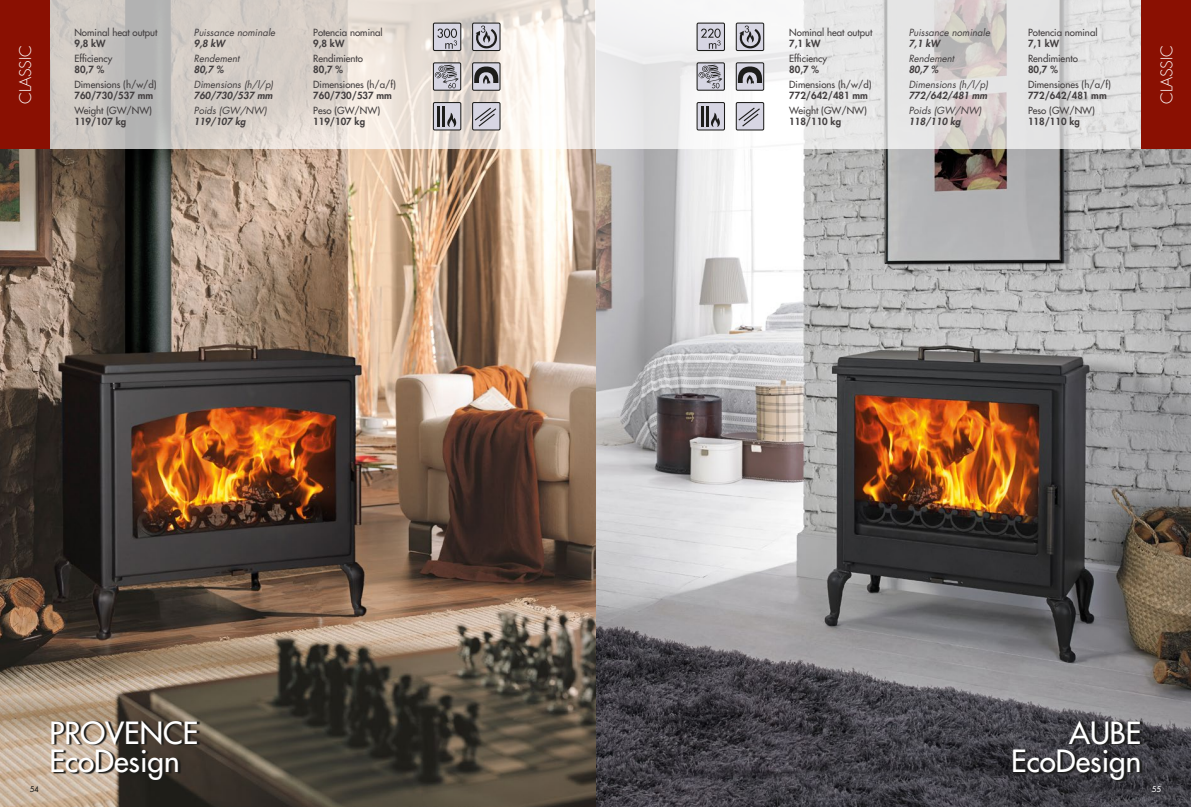
<style>
.page{position:relative;width:1191px;height:807px;background:#fff}
.page>*{position:absolute;margin:0;border:0;box-sizing:border-box;transform-origin:0 0}
.t1{font:29.75px/28px "Futura LT";color:#fff}
.t2{font:300 15.75px "Futura LT";color:#fff}
.t3{font:9.62px "Futura LT";color:#413d3e}
.t4{font:800 9.62px "Futura LT";color:#413d3e}
.t5{font:italic 9.62px "Futura LT";color:#413d3e}
.t6{font:italic 800 9.62px "Futura LT";color:#413d3e}
.t7{font:7.88px "Futura LT";color:#1d1d1b}
.t8{font:7.88px "Futura LT";color:#fff}
</style>
<div class="page">
<img style="left:0;top:149px;width:1191px;height:657px">
<svg style="left:50px;top:0;width:545px;height:149px;background:#dbd5cf"></svg>
<div style="left:0;top:0;width:50px;height:149px;background:#8a1002"></div>
<svg style="left:595px;top:0;width:546px;height:149px;fill:#e5e5e6"></svg>
<div style="left:1141px;top:0;width:50px;height:149px;background:#8a1002"></div>
<svg style="left:53px;top:719px;width:147px;height:62px;background:#62584c"></svg>
<svg style="left:1014px;top:720px;width:129px;height:61px;background:#37363b"></svg>
<div style="left:433px;top:23px;width:28px;height:27px;background:#d7d6e3"></div>
<div style="left:433px;top:23px;width:28px;height:28px;border:1px solid #1d1d1b"></div>
<svg style="left:437px;top:29px;width:20px;height:20px"></svg>
<div style="left:697px;top:23px;width:27px;height:27px;background:#d7d6e3"></div>
<div style="left:696px;top:23px;width:29px;height:28px;border:1px solid #1d1d1b"></div>
<svg style="left:701px;top:29px;width:19px;height:20px"></svg>
<div style="left:472px;top:63px;width:28px;height:27px;background:#d7d6e3"></div>
<div style="left:472px;top:62px;width:28px;height:29px;border:1px solid #1d1d1b"></div>
<div style="left:474px;top:83px;width:25px;height:5px;background:#d7d6e3"></div>
<svg style="left:474px;top:66px;width:24px;height:18px"></svg>
<div style="left:736px;top:63px;width:27px;height:27px;background:#d7d6e3"></div>
<div style="left:735px;top:62px;width:29px;height:29px;border:1px solid #1d1d1b"></div>
<svg style="left:737px;top:66px;width:25px;height:18px"></svg>
<div style="left:472px;top:23px;width:28px;height:27px;background:#d7d6e3"></div>
<div style="left:472px;top:23px;width:28px;height:28px;border:1px solid #1d1d1b"></div>
<svg style="left:475px;top:26px;width:23px;height:24px"></svg>
<div style="left:736px;top:23px;width:27px;height:27px;background:#d7d6e3"></div>
<div style="left:735px;top:23px;width:29px;height:28px;border:1px solid #1d1d1b"></div>
<svg style="left:738px;top:26px;width:24px;height:24px"></svg>
<div style="left:433px;top:102px;width:28px;height:28px;background:#d7d6e3"></div>
<div style="left:433px;top:102px;width:28px;height:28px;border:1px solid #1d1d1b"></div>
<svg style="left:447px;top:113px;width:9px;height:14px"></svg>
<hr style="left:443px;top:106px;width:2px;height:21px;background:#1d1d1b">
<hr style="left:437px;top:106px;width:3px;height:21px;background:#1d1d1b">
<div style="left:697px;top:102px;width:27px;height:28px;background:#d7d6e3"></div>
<div style="left:696px;top:102px;width:29px;height:28px;border:1px solid #1d1d1b"></div>
<svg style="left:711px;top:113px;width:9px;height:14px"></svg>
<hr style="left:706px;top:106px;width:2px;height:21px;background:#1d1d1b">
<hr style="left:701px;top:106px;width:2px;height:21px;background:#1d1d1b">
<div style="left:472px;top:102px;width:28px;height:28px;background:#d7d6e3"></div>
<div style="left:472px;top:102px;width:28px;height:28px;border:1px solid #1d1d1b"></div>
<svg style="left:473px;top:106px;width:24px;height:22px"></svg>
<div style="left:736px;top:102px;width:27px;height:28px;background:#d7d6e3"></div>
<div style="left:735px;top:102px;width:29px;height:28px;border:1px solid #1d1d1b"></div>
<svg style="left:738px;top:107px;width:22px;height:20px"></svg>
<div style="left:433px;top:63px;width:28px;height:27px;background:#d7d6e3"></div>
<div style="left:433px;top:62px;width:28px;height:29px;border:1px solid #1d1d1b"></div>
<svg style="left:435px;top:65px;width:23px;height:23px"></svg>
<div style="left:697px;top:63px;width:27px;height:27px;background:#d7d6e3"></div>
<div style="left:696px;top:62px;width:29px;height:29px;border:1px solid #1d1d1b"></div>
<svg style="left:698px;top:65px;width:24px;height:23px"></svg>
<p class="t3" style="left:313px;top:26px;width:71px">Potencia nominal</p>
<p class="t4" style="left:313px;top:37px;width:33px">9,8 kW</p>
<p class="t3" style="left:313px;top:52px;width:51px">Rendimiento</p>
<p class="t4" style="left:313px;top:63px;width:31px">80,7 %</p>
<p class="t3" style="left:313px;top:78px;width:84px">Dimensiones (h/a/f)</p>
<p class="t4" style="left:313px;top:89px;width:80px">760/730/537 mm</p>
<p class="t3" style="left:313px;top:104px;width:68px">Peso (GW/NW)</p>
<p class="t4" style="left:313px;top:115px;width:53px">119/107 kg</p>
<p class="t3" style="left:1028px;top:26px;width:71px">Potencia nominal</p>
<p class="t4" style="left:1028px;top:37px;width:33px">7,1 kW</p>
<p class="t3" style="left:1028px;top:52px;width:51px">Rendimiento</p>
<p class="t4" style="left:1028px;top:63px;width:31px">80,7 %</p>
<p class="t3" style="left:1028px;top:78px;width:84px">Dimensiones (h/a/f)</p>
<p class="t4" style="left:1028px;top:89px;width:80px">772/642/481 mm</p>
<p class="t3" style="left:1028px;top:104px;width:68px">Peso (GW/NW)</p>
<p class="t4" style="left:1028px;top:115px;width:53px">118/110 kg</p>
<p class="t3" style="left:74px;top:26px;width:85px">Nominal heat output</p>
<p class="t4" style="left:74px;top:37px;width:33px">9,8 kW</p>
<p class="t3" style="left:74px;top:52px;width:39px">Efficiency</p>
<p class="t4" style="left:74px;top:63px;width:31px">80,7 %</p>
<p class="t3" style="left:74px;top:78px;width:84px">Dimensions (h/w/d)</p>
<p class="t4" style="left:74px;top:89px;width:80px">760/730/537 mm</p>
<p class="t3" style="left:74px;top:104px;width:79px">Weight (GW/NW)</p>
<p class="t4" style="left:74px;top:115px;width:53px">119/107 kg</p>
<p class="t3" style="left:789px;top:26px;width:85px">Nominal heat output</p>
<p class="t4" style="left:789px;top:37px;width:33px">7,1 kW</p>
<p class="t3" style="left:789px;top:52px;width:39px">Efficiency</p>
<p class="t4" style="left:789px;top:63px;width:31px">80,7 %</p>
<p class="t3" style="left:789px;top:78px;width:84px">Dimensions (h/w/d)</p>
<p class="t4" style="left:789px;top:89px;width:80px">772/642/481 mm</p>
<p class="t3" style="left:789px;top:104px;width:79px">Weight (GW/NW)</p>
<p class="t4" style="left:789px;top:115px;width:53px">118/110 kg</p>
<p class="t5" style="left:194px;top:26px;width:83px">Puissance nominale</p>
<p class="t6" style="left:194px;top:37px;width:33px">9,8 kW</p>
<p class="t5" style="left:194px;top:52px;width:47px">Rendement</p>
<p class="t6" style="left:194px;top:63px;width:31px">80,7 %</p>
<p class="t5" style="left:194px;top:78px;width:81px">Dimensions (h/l/p)</p>
<p class="t6" style="left:194px;top:89px;width:80px">760/730/537 mm</p>
<p class="t5" style="left:194px;top:104px;width:75px">Poids (GW/NW)</p>
<p class="t6" style="left:194px;top:115px;width:53px">119/107 kg</p>
<p class="t5" style="left:908px;top:26px;width:83px">Puissance nominale</p>
<p class="t6" style="left:908px;top:37px;width:33px">7,1 kW</p>
<p class="t5" style="left:908px;top:52px;width:47px">Rendement</p>
<p class="t6" style="left:908px;top:63px;width:31px">80,7 %</p>
<p class="t5" style="left:908px;top:78px;width:81px">Dimensions (h/l/p)</p>
<p class="t6" style="left:908px;top:89px;width:80px">772/642/481 mm</p>
<p class="t5" style="left:908px;top:104px;width:75px">Poids (GW/NW)</p>
<p class="t6" style="left:908px;top:115px;width:53px">118/110 kg</p>
<h2 class="t2" style="left:16px;top:104px;width:60px;rotate:-90deg">CLASSIC</h2>
<h2 class="t2" style="left:1157px;top:104px;width:60px;rotate:-90deg">CLASSIC</h2>
<h1 class="t1" style="left:50px;top:718px;width:150px">PROVENCE<br>EcoDesign</h1>
<h1 class="t1" style="left:1011px;top:718px;width:132px;text-align:right">AUBE<br>EcoDesign</h1>
<p class="t7" style="left:30px;top:783px;width:11px">54</p>
<p class="t8" style="left:1152px;top:783px;width:11px">55</p>
</div>
